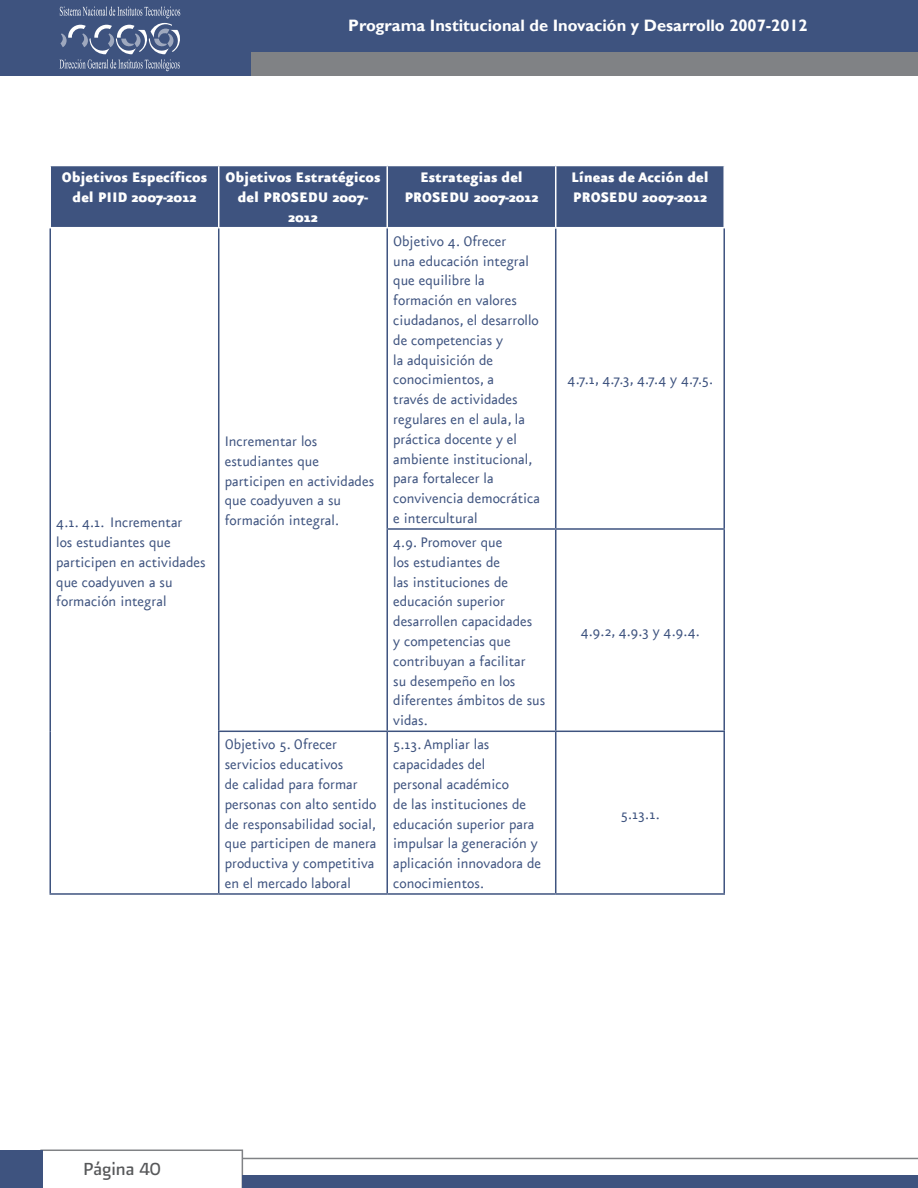
<style>
.page{position:relative;width:918px;height:1188px;background:#fff}
.page>*{position:absolute;margin:0;border:0;box-sizing:border-box;transform-origin:0 0}
.t1{font:21px "Presidencia Base";color:#57585a}
.t2{font:16.5px/19.8px "Eureka Sans";color:#3e537f}
.t3{font:900 16.5px/19.8px "Eureka Sans";color:#fff;text-align:center}
.t4{font:700 16.5px "Gill Sans";color:#fff}
</style>
<div class="page">
<div style="left:243px;top:43px;width:675px;height:33px;background:#808285"></div>
<div style="left:0;top:42px;width:251px;height:34px;background:#3e537f"></div>
<svg style="left:42px;top:1150px;width:201px;height:38px"></svg>
<div style="left:0;top:1150px;width:42px;height:38px;background:#3e537f"></div>
<div style="left:242px;top:1175px;width:676px;height:13px;background:#3e537f"></div>
<hr style="left:242px;top:1158px;width:676px;height:1px;background:#808285">
<div style="left:0;top:0;width:918px;height:51px;background:#3e537f"></div>
<svg style="left:59px;top:6px;width:122px;height:65px"></svg>
<div style="left:51px;top:166px;width:672px;height:61px;background:#3e537f"></div>
<svg style="left:219px;top:228px;width:504px;height:665px"></svg>
<hr style="left:218px;top:166px;width:1px;height:61px;background:#fff">
<hr style="left:386px;top:166px;width:2px;height:61px;background:#fff">
<hr style="left:555px;top:166px;width:1px;height:61px;background:#fff">
<hr style="left:555px;top:228px;width:1px;height:300px;background:#3e537f">
<hr style="left:555px;top:530px;width:1px;height:201px;background:#3e537f">
<hr style="left:386px;top:732px;width:2px;height:161px;background:#3e537f">
<hr style="left:555px;top:732px;width:1px;height:161px;background:#3e537f">
<hr style="left:723px;top:228px;width:2px;height:300px;background:#3e537f">
<hr style="left:386px;top:528px;width:170px;height:2px;background:#3e537f">
<hr style="left:556px;top:528px;width:169px;height:2px;background:#3e537f">
<hr style="left:723px;top:530px;width:2px;height:201px;background:#3e537f">
<hr style="left:387px;top:731px;width:169px;height:1px;background:#3e537f">
<hr style="left:556px;top:731px;width:169px;height:1px;background:#3e537f">
<hr style="left:723px;top:732px;width:2px;height:161px;background:#3e537f">
<hr style="left:219px;top:893px;width:168px;height:2px;background:#3e537f">
<hr style="left:387px;top:893px;width:169px;height:2px;background:#3e537f">
<hr style="left:556px;top:893px;width:169px;height:2px;background:#3e537f">
<hr style="left:386px;top:228px;width:2px;height:300px;background:#3e537f">
<hr style="left:386px;top:530px;width:2px;height:201px;background:#3e537f">
<hr style="left:218px;top:731px;width:169px;height:1px;background:#3e537f">
<hr style="left:49px;top:228px;width:2px;height:301px;background:#3e537f">
<hr style="left:218px;top:228px;width:1px;height:301px;background:#3e537f">
<hr style="left:49px;top:529px;width:2px;height:202px;background:#3e537f">
<hr style="left:218px;top:529px;width:1px;height:202px;background:#3e537f">
<hr style="left:49px;top:731px;width:2px;height:162px;background:#3e537f">
<hr style="left:218px;top:732px;width:1px;height:161px;background:#3e537f">
<hr style="left:49px;top:893px;width:170px;height:2px;background:#3e537f">
<p class="t4" style="left:348px;top:15px;width:461px">Programa Institucional de Inovación y Desarrollo 2007-2012</p>
<p class="t3" style="left:62px;top:168px;width:147px">Objetivos Específicos del PIID 2007-2012</p>
<p class="t3" style="left:226px;top:168px;width:156px">Objetivos Estratégicos del PROSEDU 2007-<br>2012</p>
<p class="t3" style="left:404px;top:168px;width:136px">Estrategias del<br>PROSEDU 2007-2012</p>
<p class="t3" style="left:571px;top:168px;width:139px;text-align:left">Líneas de Acción del<br>PROSEDU 2007-2012</p>
<p class="t2" style="left:56px;top:513px;width:151px">4.1. 4.1. Incrementar<br>los estudiantes que participen en actividades que coadyuven a su formación integral</p>
<p class="t2" style="left:225px;top:432px;width:151px">Incrementar los estudiantes que participen en actividades que coadyuven a su formación integral.</p>
<p class="t2" style="left:393px;top:232px;width:148px">Objetivo 4. Ofrecer<br>una educación integral que equilibre la formación en valores ciudadanos, el desarrollo de competencias y<br>la adquisición de conocimientos, a<br>través de actividades regulares en el aula, la práctica docente y el ambiente institucional, para fortalecer la convivencia democrática e intercultural</p>
<p class="t2" style="left:393px;top:533px;width:154px">4.9. Promover que<br>los estudiantes de<br>las instituciones de educación superior desarrollen capacidades<br>y competencias que contribuyan a facilitar<br>su desempeño en los diferentes ámbitos de sus vidas.</p>
<p class="t2" style="left:225px;top:735px;width:153px">Objetivo 5. Ofrecer servicios educativos<br>de calidad para formar personas con alto sentido de responsabilidad social, que participen de manera productiva y competitiva en el mercado laboral</p>
<p class="t2" style="left:393px;top:735px;width:150px">5.13. Ampliar las capacidades del<br>personal académico<br>de las instituciones de educación superior para impulsar la generación y aplicación innovadora de conocimientos.</p>
<p class="t2" style="left:568px;top:370px;width:147px">4.7.1, 4.7.3, 4.7.4 y 4.7.5.</p>
<p class="t2" style="left:581px;top:622px;width:121px">4.9.2, 4.9.3 y 4.9.4.</p>
<p class="t2" style="left:621px;top:805px;width:40px">5.13.1.</p>
<p class="t1" style="left:83px;top:1157px;width:79px">Página 40</p>
</div>
